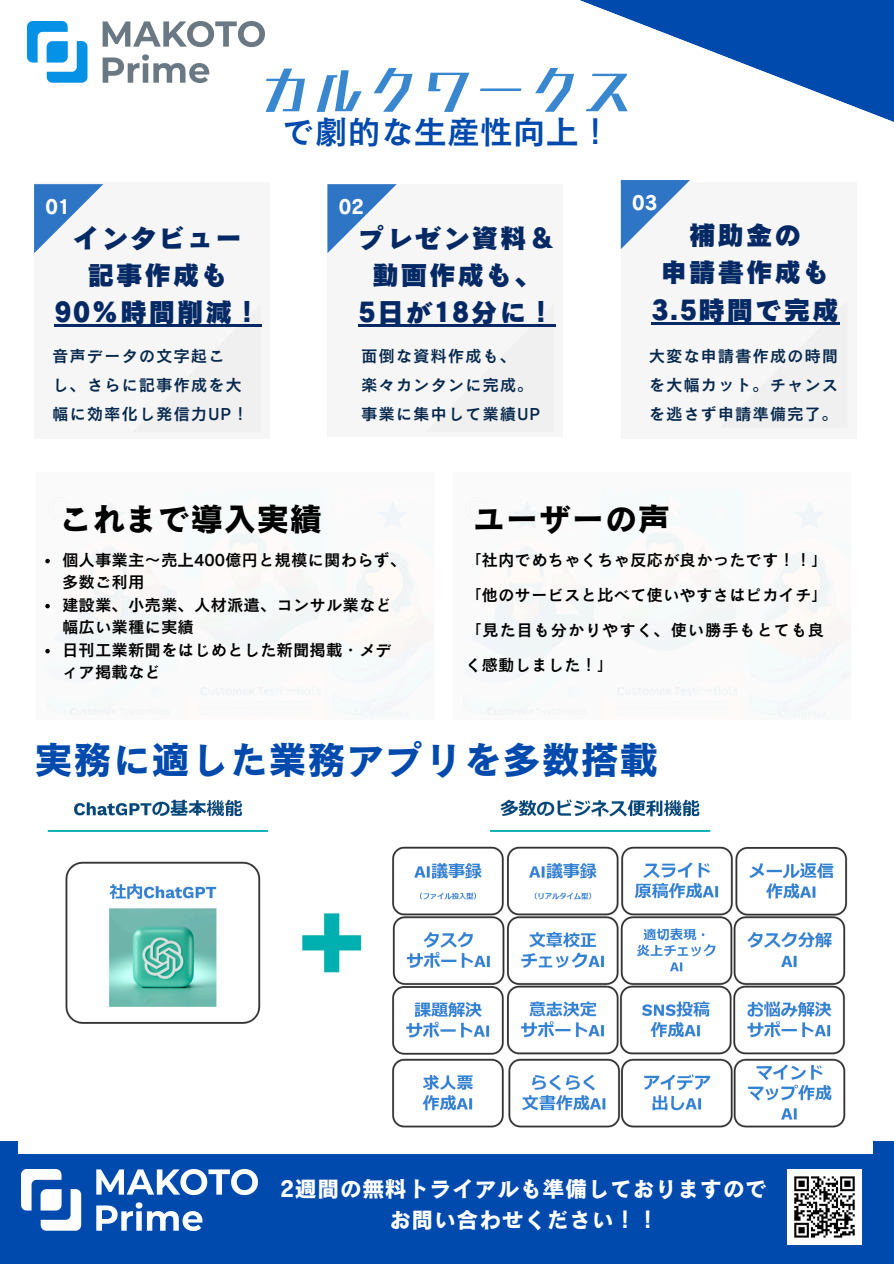
<style>
.page{position:relative;width:894px;height:1264px;background:#fff}
.page>*{position:absolute;margin:0;border:0;box-sizing:border-box;transform-origin:0 0}
.t1{font:53.85px "Canva Comet Std B";color:#3987cf}
.t2{font:39px "Canva Cezanne Pro N B";color:#004aad}
.t3{font:33px "Canva Cezanne Pro N B";color:#000}
.t4{font:33px "Canva Cezanne Pro N DB";color:#004aad}
.t5{font:27px/37.2px "Canva Cezanne Pro N EB";letter-spacing:.05em;color:#042964;text-align:center}
.t6{font:22.5px/31.5px "Canva Cezanne Pro N B";color:#fff;text-align:center}
.t7{font:19.95px "Canva Cezanne Pro N B";color:#fff}
.t8{font:16.5px/22.5px "Canva Cezanne Pro N DB";color:#000}
.t9{font:16.5px/29.2px "Canva Cezanne Pro N DB";letter-spacing:.05em;color:#06284d}
.t10{font:16.5px/34.8px "Canva Cezanne Pro N DB";letter-spacing:.04em;color:#000}
</style>
<div class="page">
<div style="left:0;top:1141px;width:893px;height:122px;background:#004aad"></div>
<svg style="left:580px;top:0;width:313px;height:122px"></svg>
<img style="left:787px;top:1169px;width:74px;height:75px">
<img style="left:19px;top:799px;width:852px;height:353px">
<div style="left:34px;top:182px;width:236px;height:256px;background:#f6f6f6"></div>
<svg style="left:34px;top:185px;width:69px;height:68px"></svg>
<div style="left:620px;top:182px;width:236px;height:256px;background:#f6f6f6"></div>
<svg style="left:719px;top:322px;width:121px;height:3px"></svg>
<hr style="left:651px;top:322px;width:188px;height:2px;background:#042964">
<svg style="left:620px;top:180px;width:70px;height:69px"></svg>
<div style="left:327px;top:184px;width:236px;height:252px;background:#f6f6f6"></div>
<svg style="left:327px;top:185px;width:69px;height:68px"></svg>
<hr style="left:358px;top:324px;width:197px;height:3px;background:#042964">
<hr style="left:55px;top:324px;width:207px;height:3px;background:#042964">
<svg style="left:45px;top:559px;width:5px;height:4px"></svg>
<svg style="left:45px;top:604px;width:5px;height:4px"></svg>
<svg style="left:45px;top:649px;width:5px;height:4px"></svg>
<img style="left:21px;top:1169px;width:237px;height:61px">
<img style="left:28px;top:21px;width:236px;height:61px">
<h3 class="t1" style="left:258px;top:63px;width:378px">カルクワークス</h3>
<p class="t7" style="left:45px;top:197px;width:27px">01</p>
<h4 class="t5" style="left:55px;top:219px;width:207px">インタビュー<br>記事作成も<br>90%時間削減！</h4>
<h1 class="t4" style="left:281px;top:115px;width:331px">で劇的な生産性向上！</h1>
<p class="t7" style="left:338px;top:197px;width:27px">02</p>
<p class="t7" style="left:632px;top:192px;width:27px">03</p>
<p class="t5" style="left:358px;top:219px;width:199px">プレゼン資料＆動画作成も、<br>5日が18分に！</p>
<p class="t5" style="left:651px;top:216px;width:189px">補助金の<br>申請書作成も<br>3.5時間で完成</p>
<h4 class="t9" style="left:52px;top:341px;width:198px">音声データの文字起こ<br>し、さらに記事作成を大幅に効率化し発信力 UP！</h4>
<p class="t9" style="left:648px;top:341px;width:191px;text-align:justify">大変な申請書作成の時間を大幅カット。チャンスを逃さず申請準備完了。</p>
<h6 class="t9" style="left:361px;top:341px;width:180px">面倒な資料作成も、<br>楽々カンタンに完成。事業に集中して業績UP</h6>
<p class="t3" style="left:58px;top:502px;width:265px">これまで導入実績</p>
<h3 class="t3" style="left:472px;top:502px;width:199px">ユーザーの声</h3>
<h6 class="t8" style="left:62px;top:548px;width:346px">個人事業主〜売上400億円と規模に関わらず、多数ご利用</h6>
<p class="t8" style="left:62px;top:593px;width:331px">建設業、小売業、人材派遣、コンサル業など幅広い業種に実績</p>
<p class="t8" style="left:62px;top:638px;width:331px">日刊工業新聞をはじめとした新聞掲載・メディア掲載など</p>
<h4 class="t8" style="left:465px;top:548px;width:364px">「社内でめちゃくちゃ反応が良かったです！！」</h4>
<p class="t8" style="left:465px;top:583px;width:364px">「他のサービスと比べて使いやすさはピカイチ」</p>
<p class="t10" style="left:465px;top:612px;width:360px">「見た目も分かりやすく、使い勝手もとても良く感動しました！」</p>
<p class="t2" style="left:34px;top:740px;width:625px">実務に適した業務アプリを多数搭載</p>
<p class="t6" style="left:280px;top:1172px;width:488px">2週間の無料トライアルも準備しておりますのでお問い合わせください！！</p>
</div>
